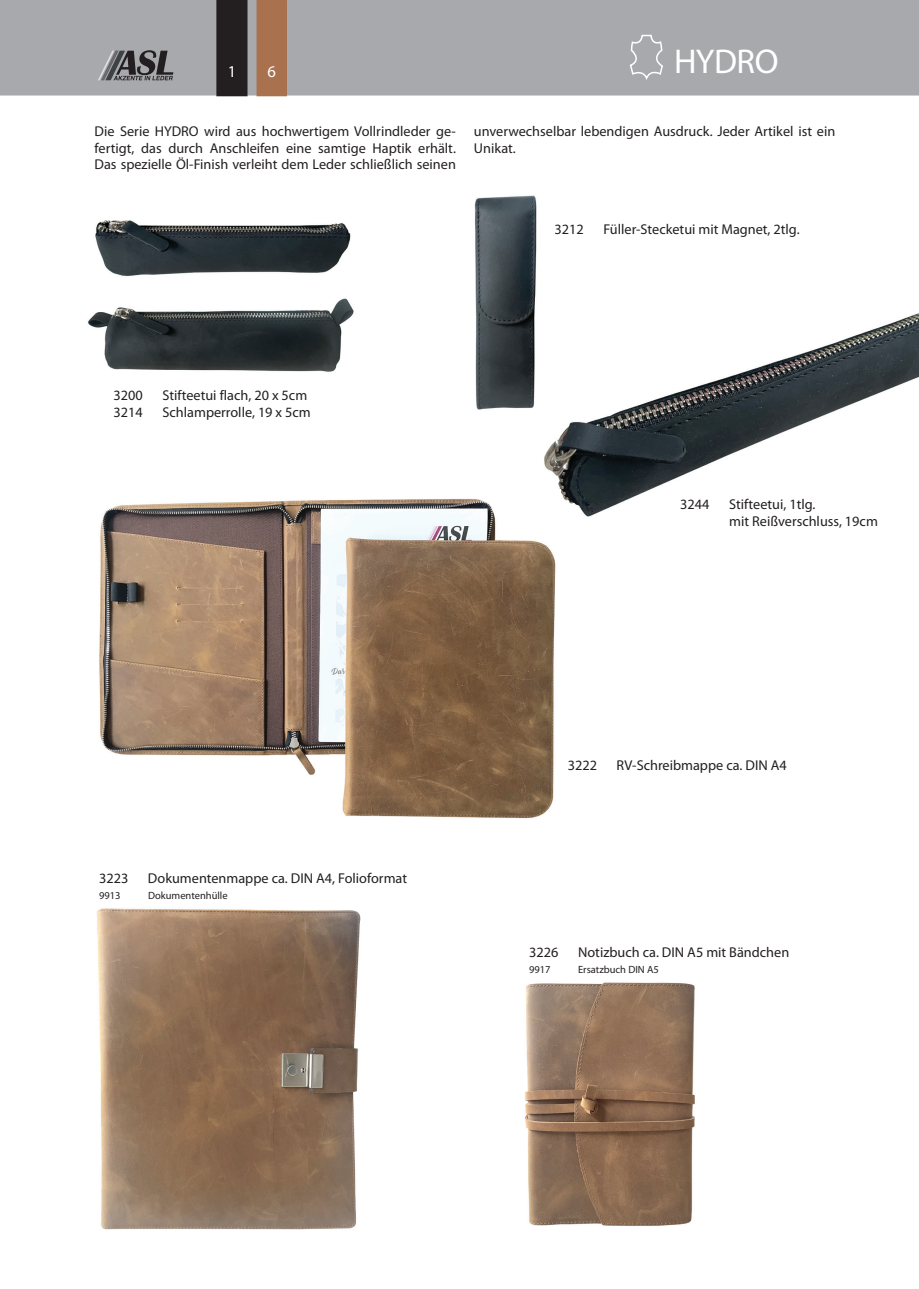
<style>
.page{position:relative;width:919px;height:1289px;background:#fff}
.page>*{position:absolute;margin:0;border:0;box-sizing:border-box;transform-origin:0 0}
.t1{font:34.5px "Myriad Pro";letter-spacing:.035em;color:#fff}
.t2{font:16.5px "Myriad Pro";color:#fff}
.t3{font:14.25px/16.5px "Myriad Pro";color:#231f20}
.t4{font:10.5px "Myriad Pro";color:#231f20}
</style>
<div class="page">
<div style="left:0;top:0;width:918px;height:1288px;background:#a8a9ad"></div>
<svg style="left:98px;top:50px;width:75px;height:30px"></svg>
<div style="left:0;top:96px;width:918px;height:1192px;background:#fff"></div>
<div style="left:217px;top:1px;width:30px;height:95px;background:#231f20"></div>
<div style="left:216px;top:0;width:31px;height:96px;border:2px solid #231f20"></div>
<svg style="left:629px;top:34px;width:34px;height:46px"></svg>
<img style="left:92px;top:188px;width:268px;height:118px">
<img style="left:456px;top:194px;width:98px;height:221px">
<img style="left:82px;top:285px;width:274px;height:104px">
<img style="left:87px;top:905px;width:287px;height:335px">
<img style="left:504px;top:976px;width:207px;height:264px">
<div style="left:257px;top:0;width:29px;height:96px;background:#a9714e"></div>
<div style="left:256px;top:0;width:31px;height:96px;border:2px solid #a9714e"></div>
<img style="left:540px;top:298px;width:378px;height:232px">
<img style="left:87px;top:489px;width:473px;height:344px">
<p class="t2" style="left:228px;top:62px;width:10px">1</p>
<p class="t2" style="left:267px;top:61px;width:10px">6</p>
<h1 class="t1" style="left:674px;top:40px;width:106px">hydro</h1>
<h1 class="t1" style="left:627px;top:47px;width:216px">Lorem ipsum</h1>
<p class="t3" style="left:95px;top:123px;width:363px;text-align:justify">Die Serie HYDRO wird aus hochwertigem Vollrindleder ge&shy;fertigt, das durch Anschleifen eine samtige Haptik erhält.<br>Das spezielle Öl-Finish verleiht dem Leder schließlich seinen</p>
<p class="t3" style="left:474px;top:123px;width:363px">unverwechselbar lebendigen Ausdruck. Jeder Artikel ist ein<br>Unikat.</p>
<p class="t3" style="left:113px;top:387px;width:199px">3200 Stifteetui flach, 20 x 5cm<br>3214 Schlamperrolle, 19 x 5cm</p>
<p class="t3" style="left:99px;top:869px;width:31px">3223</p>
<p class="t3" style="left:148px;top:869px;width:260px">Dokumentenmappe ca. DIN A4, Folioformat</p>
<p class="t4" style="left:99px;top:889px;width:23px">9913</p>
<p class="t4" style="left:148px;top:889px;width:81px">Dokumentenhülle</p>
<p class="t3" style="left:554px;top:220px;width:31px">3212</p>
<p class="t3" style="left:603px;top:220px;width:198px">Füller-Stecketui mit Magnet, 2tlg.</p>
<p class="t3" style="left:729px;top:496px;width:150px;text-indent:-49px">3244 Stifteetui, 1tlg.<br>mit Reißverschluss, 19cm</p>
<p class="t3" style="left:567px;top:756px;width:221px">3222 RV-Schreibmappe ca. DIN A4</p>
<p class="t3" style="left:529px;top:943px;width:31px">3226</p>
<p class="t3" style="left:578px;top:943px;width:213px">Notizbuch ca. DIN A5 mit Bändchen</p>
<p class="t4" style="left:529px;top:963px;width:39px">9917 E</p>
<p class="t4" style="left:583px;top:963px;width:77px">rsatzbuch DIN A5</p>
</div>
